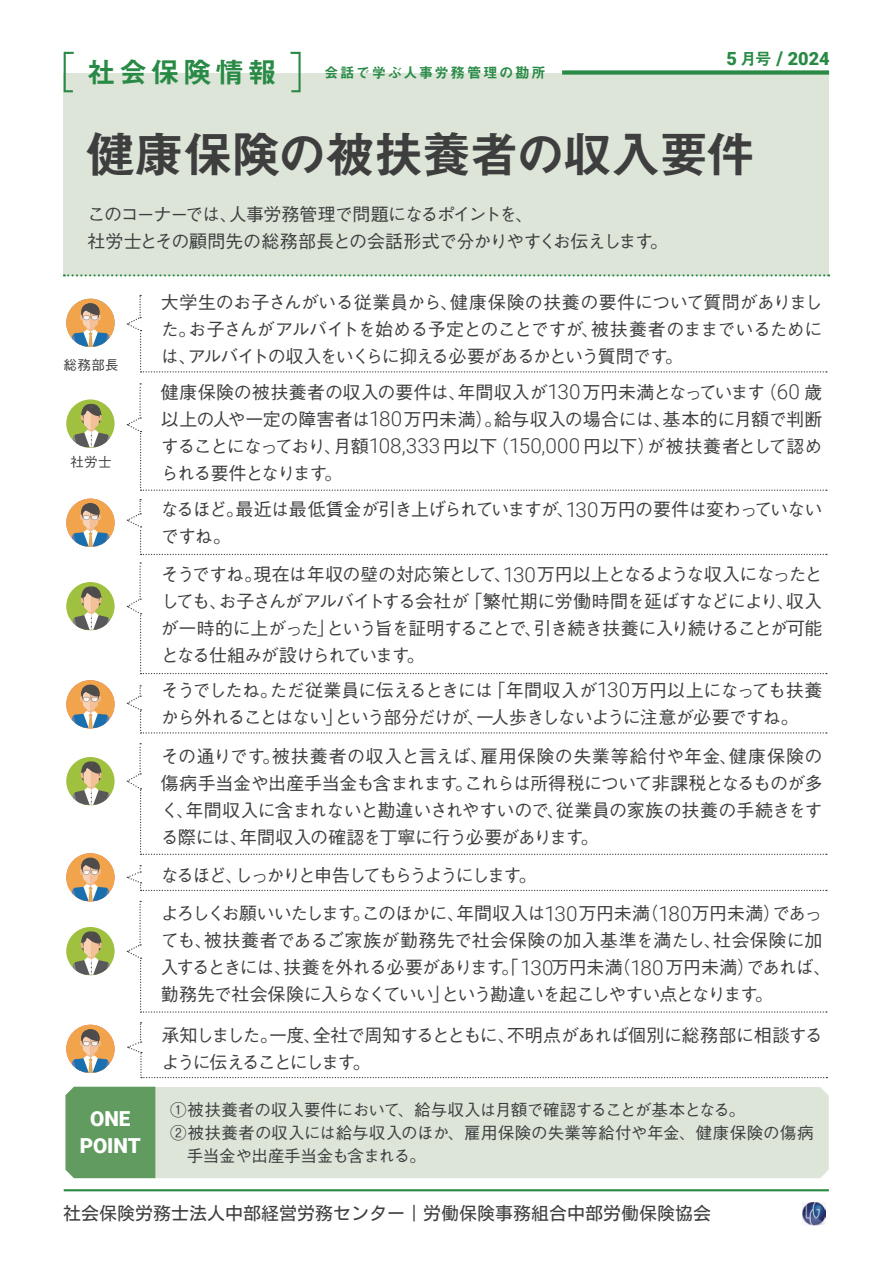
<style>
.page{position:relative;width:893px;height:1263px;background:#fff}
.page>*{position:absolute;margin:0;border:0;box-sizing:border-box;transform-origin:0 0}
.t1{font:49.5px "Midashi Go Pr 6 N MB31 90 msp RKSJ H";letter-spacing:-.03em;color:#3e3e3f}
.t2{font:28.8px "Midashi Go Pr 6 N MB31 90 msp RKSJ H";letter-spacing:.115em;color:#298a46}
.t3{font:900 20.7px/27px "Roboto";letter-spacing:-.005em;color:#fff;text-align:center}
.t4{font:900 18.15px "Roboto";color:#298a46}
.t5{font:18px/27px "Gothic BBB Pr 6 N Medium 90 msp RKSJ H";letter-spacing:-.055em;color:#3e3e3f}
.t6{font:18px "Motoya L Cedar W3 90 ms RKSJ H";color:#3f3f40}
.t7{font:18px "Gothic BBB Pr 6 N Medium 90 msp RKSJ H";letter-spacing:-.115em;color:#3e3e3f}
.t8{font:16.5px/23.4px "Gothic BBB Pr 6 N Medium 90 msp RKSJ H";letter-spacing:-.01em;color:#3e3e3f}
.t9{font:14.4px "Midashi Go Pr 6 N MB31 90 msp RKSJ H";letter-spacing:.115em;color:#298a46}
.t10{font:13.5px "Gothic BBB Pr 6 N Medium 90 msp RKSJ H";letter-spacing:.025em;color:#3e3e3f}
.s1{font-family:"Midashi Go Pr 6 N MB31 90 msp RKSJ H";font-weight:400;font-size:16.5px}
.s2{font-size:18.9px}
.s3{font-family:"Roboto";font-weight:300;font-size:20.7px}
.s4{font-family:"Roboto";font-weight:300;font-size:20.55px}
</style>
<div class="page">
<img style="left:802px;top:1202px;width:23px;height:23px">
<div style="left:64px;top:73px;width:765px;height:202px;background:#dce5d8"></div>
<svg style="left:64px;top:274px;width:765px;height:3px"></svg>
<div style="left:562px;top:70px;width:267px;height:5px;background:#298a46"></div>
<svg style="left:63px;top:51px;width:11px;height:42px"></svg>
<svg style="left:290px;top:51px;width:11px;height:42px"></svg>
<hr style="left:64px;top:1189px;width:765px;height:2px;background:#298a46">
<div style="left:155px;top:1087px;width:674px;height:91px;background:#dce5d8"></div>
<svg style="left:127px;top:295px;width:700px;height:78px"></svg>
<svg style="left:127px;top:685px;width:700px;height:49px"></svg>
<svg style="left:127px;top:743px;width:700px;height:112px"></svg>
<svg style="left:127px;top:865px;width:700px;height:26px"></svg>
<svg style="left:127px;top:901px;width:700px;height:112px"></svg>
<svg style="left:127px;top:383px;width:700px;height:108px"></svg>
<div style="left:65px;top:1087px;width:90px;height:91px;background:#619b60"></div>
<svg style="left:127px;top:499px;width:700px;height:56px"></svg>
<svg style="left:127px;top:562px;width:700px;height:112px"></svg>
<div style="left:66px;top:299px;width:49px;height:48px;background:#f1a44b;border-radius:50%"></div>
<svg style="left:72px;top:304px;width:37px;height:42px"></svg>
<div style="left:66px;top:499px;width:49px;height:48px;background:#f1a44b;border-radius:50%"></div>
<svg style="left:72px;top:503px;width:37px;height:43px"></svg>
<div style="left:66px;top:680px;width:49px;height:48px;background:#f1a44b;border-radius:50%"></div>
<svg style="left:72px;top:685px;width:37px;height:43px"></svg>
<div style="left:66px;top:853px;width:49px;height:49px;background:#f1a44b;border-radius:50%"></div>
<svg style="left:72px;top:858px;width:37px;height:43px"></svg>
<div style="left:66px;top:1025px;width:49px;height:48px;background:#f1a44b;border-radius:50%"></div>
<svg style="left:72px;top:1030px;width:37px;height:42px"></svg>
<svg style="left:66px;top:399px;width:49px;height:49px"></svg>
<svg style="left:69px;top:402px;width:44px;height:45px"></svg>
<svg style="left:66px;top:582px;width:49px;height:48px"></svg>
<svg style="left:69px;top:585px;width:44px;height:45px"></svg>
<svg style="left:66px;top:757px;width:49px;height:48px"></svg>
<svg style="left:69px;top:760px;width:44px;height:45px"></svg>
<svg style="left:66px;top:927px;width:49px;height:48px"></svg>
<svg style="left:69px;top:930px;width:44px;height:45px"></svg>
<svg style="left:127px;top:1022px;width:700px;height:56px"></svg>
<h2 class="t2" style="left:87px;top:62px;width:190px">社会保険情報</h2>
<p class="t9" style="left:324px;top:67px;width:223px">会話で学ぶ人事労務管理の勘所</p>
<p class="t4" style="left:726px;top:49px;width:105px">5 <span class="s1">月号</span> <span class="s2">/</span> 2024</p>
<h1 class="t1" style="left:86px;top:136px;width:671px">健康保険の被扶養者の収入要件</h1>
<p class="t5" style="left:88px;top:203px;width:582px">このコーナーでは、人事労務管理で問題になるポイントを、<br>社労士とその顧問先の総務部長との会話形式で分かりやすくお伝えします。</p>
<p class="t10" style="left:63px;top:360px;width:57px">総務部長</p>
<p class="t10" style="left:71px;top:457px;width:42px">社労士</p>
<p class="t3" style="left:80px;top:1105px;width:63px">ONE<br>POINT</p>
<p class="t5" style="left:161px;top:291px;width:663px;text-align:justify">大学生のお子さんがいる従業員から、健康保険の扶養の要件について質問がありました。お子さんがアルバイトを始める予定とのことですが、被扶養者のままでいるためには、アルバイトの収入をいくらに抑える必要があるかという質問です。</p>
<p class="t5" style="left:161px;top:381px;width:663px;text-align:justify">健康保険の被扶養者の収入の要件は、年間収入が<span class="s3">130</span>万円未満となっています（<span class="s3">60</span> 歳以上の人や一定の障害者は<span class="s3">180</span>万円未満）。給与収入の場合には、基本的に月額で判断することになっており、月額<span class="s3">108</span><span class="s4">,</span><span class="s3">333</span>円以下（<span class="s3">150</span><span class="s4">,</span><span class="s3">000</span> 円以下）が被扶養者として認められる要件となります。</p>
<p class="t5" style="left:161px;top:498px;width:663px">なるほど。最近は最低賃金が引き上げられていますが、<span class="s3">130</span>万円の要件は変わっていないですね。</p>
<p class="t5" style="left:161px;top:563px;width:663px;text-align:justify">そうですね。現在は年収の壁の対応策として、<span class="s3">130</span>万円以上となるような収入になったとしても、お子さんがアルバイトする会社が「繁忙期に労働時間を延ばすなどにより、収入が一時的に上がった」という旨を証明することで、引き続き扶養に入り続けることが可能となる仕組みが設けられています。</p>
<p class="t5" style="left:161px;top:679px;width:663px">そうでしたね。ただ従業員に伝えるときには「年間収入が<span class="s3">130</span>万円以上になっても扶養から外れることはない」という部分だけが、一人歩きしないように注意が必要ですね。</p>
<p class="t5" style="left:161px;top:745px;width:663px;text-align:justify">その通りです。被扶養者の収入と言えば、雇用保険の失業等給付や年金、健康保険の傷病手当金や出産手当金も含まれます。これらは所得税について非課税となるものが多く、年間収入に含まれないと勘違いされやすいので、従業員の家族の扶養の手続きをする際には、年間収入の確認を丁寧に行う必要があります。</p>
<p class="t7" style="left:161px;top:868px;width:377px">なるほど、しっかりと申告してもらうようにします。</p>
<p class="t5" style="left:161px;top:902px;width:672px">よろしくお願いいたします。このほかに、年間収入は<span class="s3">130</span>万円未満（<span class="s3">180</span>万円未満）であっても、被扶養者であるご家族が勤務先で社会保険の加入基準を満たし、社会保険に加入するときには、扶養を外れる必要があります。「 <span class="s3">130</span>万円未満（<span class="s3">180</span> 万円未満）であれば、勤務先で社会保険に入らなくていい」という勘違いを起こしやすい点となります。</p>
<p class="t5" style="left:161px;top:1024px;width:663px">承知しました。一度、全社で周知するとともに、不明点があれば個別に総務部に相談するように伝えることにします。</p>
<p class="t8" style="left:170px;top:1100px;width:645px">①被扶養者の収入要件において、給与収入は月額で確認することが基本となる。<br>②被扶養者の収入には給与収入のほか、雇用保険の失業等給付や年金、健康保険の傷病　手当金や出産手当金も含まれる。</p>
<p class="t6" style="left:63px;top:1204px;width:649px">社会保険労務士法人中部経営労務センター｜労働保険事務組合中部労働保険協会</p>
</div>
